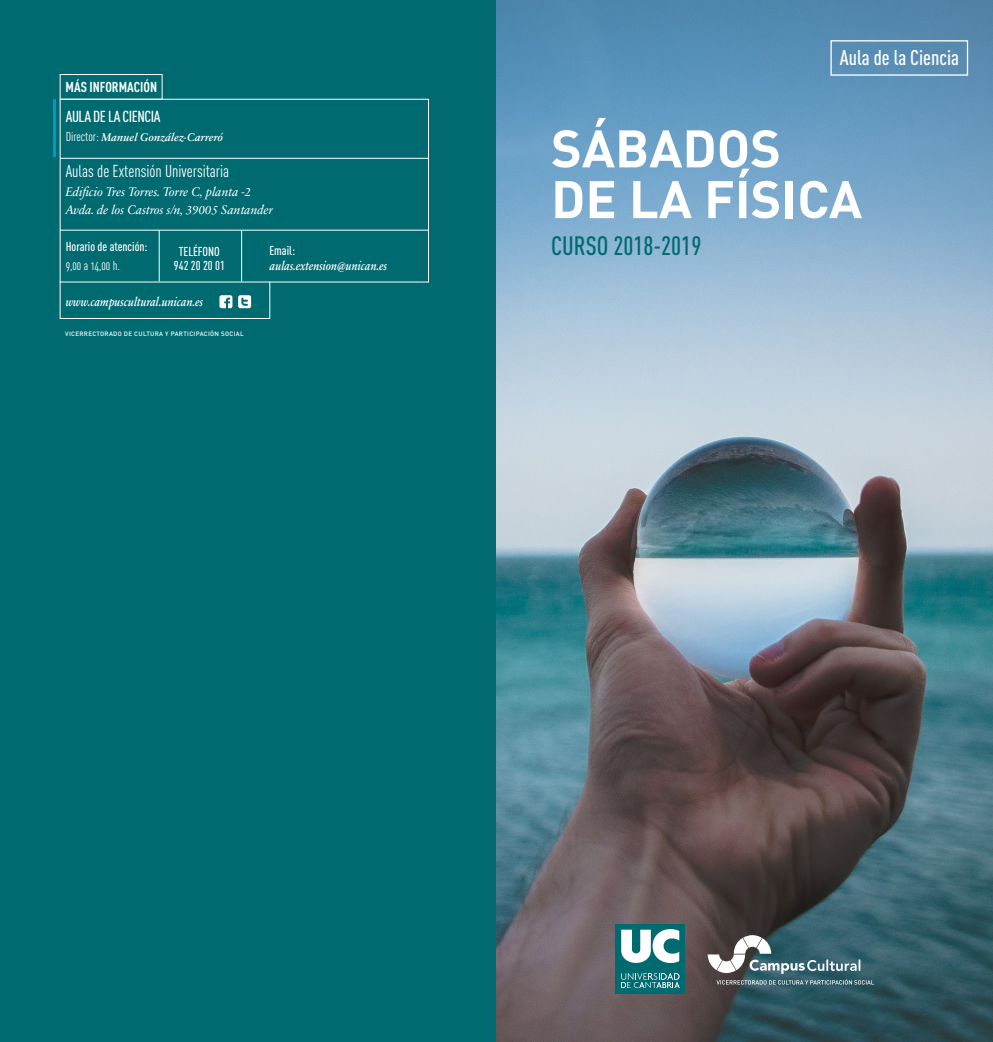
<style>
.page{position:relative;width:993px;height:1042px;background:#fff}
.page>*{position:absolute;margin:0;border:0;box-sizing:border-box;transform-origin:0 0}
.t1{font:700 51.98px/50.8px "DIN";color:#fff}
.t2{font:500 26.25px "DIN Cond";color:#006a71}
.t3{font:500 21px "DIN Cond";color:#fff}
.t4{font:16.97px "DIN Cond Regular Alternate";color:#fff}
.t5{font:500 15.75px "DIN Cond";letter-spacing:-.025em;color:#fff}
.t6{font:700 14.17px "DIN Cond";color:#fff}
.t7{font:italic 12.78px/18.4px "Sabon Next LT";color:#fff}
.t8{font:italic 600 12.78px "Sabon Next LT";color:#fff;scale:.85 1}
.t9{font:500 12.78px/14.2px "DIN Cond";color:#fff;text-align:center}
.t10{font:12.78px "DIN Cond Regular Alternate";color:#fff}
.t11{font:italic 600 11.38px "Sabon Next LT";color:#fff}
.t12{font:500 6.3px "DIN";letter-spacing:.05em;color:#fff}
.s1{font-family:"DIN Cond Regular Alternate";font-weight:400;font-style:normal;font-size:12.78px}
</style>
<div class="page">
<div style="left:0;top:0;width:496px;height:1042px;background:#006a71"></div>
<img style="left:496px;top:0;width:496px;height:1042px">
<div style="left:830px;top:40px;width:137px;height:36px;border:1px solid #fff"></div>
<hr style="left:60px;top:282px;width:368px;height:1px;background:#fff">
<svg style="left:238px;top:295px;width:13px;height:13px"></svg>
<svg style="left:219px;top:295px;width:13px;height:13px"></svg>
<div style="left:60px;top:74px;width:102px;height:26px;border:1px solid #fff"></div>
<hr style="left:60px;top:158px;width:368px;height:1px;background:#fff">
<hr style="left:60px;top:230px;width:368px;height:1px;background:#fff">
<hr style="left:159px;top:230px;width:1px;height:51px;background:#fff">
<hr style="left:60px;top:318px;width:210px;height:1px;background:#fff">
<hr style="left:241px;top:230px;width:1px;height:51px;background:#fff">
<hr style="left:269px;top:282px;width:1px;height:37px;background:#fff">
<hr style="left:428px;top:99px;width:1px;height:183px;background:#fff">
<hr style="left:60px;top:99px;width:1px;height:219px;background:#fff">
<hr style="left:60px;top:99px;width:368px;height:1px;background:#fff">
<hr style="left:53px;top:99px;width:3px;height:58px;background:#009ac9">
<svg style="left:707px;top:935px;width:166px;height:49px;background:#5c767e"></svg>
<div style="left:615px;top:924px;width:69px;height:69px;background:#006a71"></div>
<svg style="left:621px;top:929px;width:58px;height:34px"></svg>
<svg style="left:621px;top:973px;width:58px;height:15px"></svg>
<p class="t6" style="left:66px;top:78px;width:93px">MÁS INFORMACIÓN</p>
<p class="t5" style="left:66px;top:107px;width:96px">AULA DE LA CIENCIA</p>
<p class="t11" style="left:66px;top:130px;width:159px"><span class="s1">Director:</span> Manuel González-Carreró</p>
<h3 class="t4" style="left:66px;top:162px;width:165px">Aulas de Extensión Universitaria</h3>
<p class="t7" style="left:66px;top:182px;width:209px">Edificio Tres Torres. Torre C, planta -2<br>Avda. de los Castros s/n, 39005 Santander</p>
<p class="t9" style="left:66px;top:239px;width:83px">Horario de atención:</p>
<p class="t10" style="left:66px;top:258px;width:56px">9,00 a 14,00 h.</p>
<p class="t8" style="left:66px;top:294px;width:163px">www.campuscultural.unican.es</p>
<p class="t9" style="left:174px;top:244px;width:52px">TELÉFONO<br>942 20 20 01</p>
<p class="t9" style="left:269px;top:243px;width:27px">Email:</p>
<p class="t8" style="left:270px;top:258px;width:139px">aulas.extension@unican.es</p>
<p class="t12" style="left:65px;top:329px;width:180px">VICERRECTORADO DE CULTURA Y PARTICIPACIÓN SOCIAL</p>
<h3 class="t3" style="left:839px;top:45px;width:120px">Aula de la Ciencia</h3>
<h1 class="t1" style="left:551px;top:121px;width:312px">SÁBADOS<br>DE LA FÍSICA</h1>
<h2 class="t2" style="left:551px;top:230px;width:152px">CURSO 2018-2019</h2>
</div>
